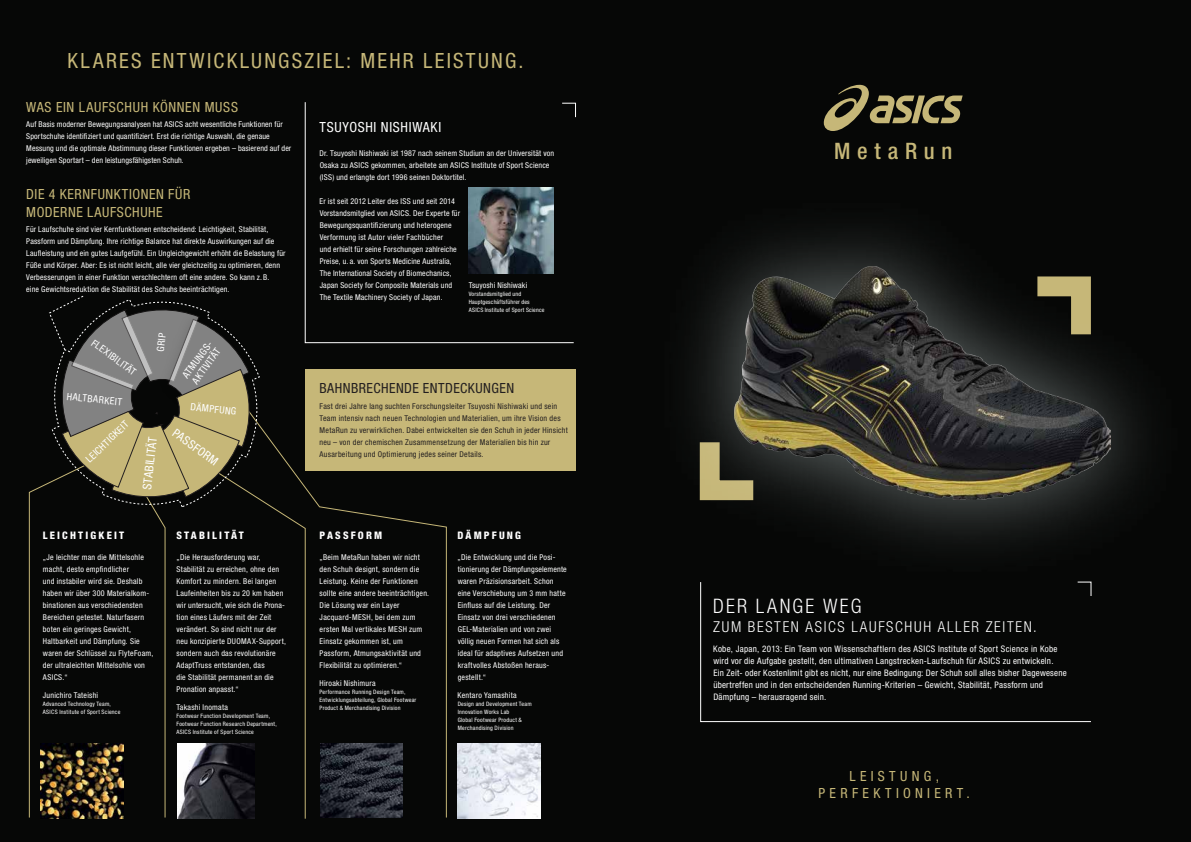
<style>
.page{position:relative;width:1191px;height:842px;background:#060706}
.page>*{position:absolute;margin:0;border:0;box-sizing:border-box;transform-origin:0 0}
.t1{font:500 condensed 22.7px "Helvetica Neue LT Std";letter-spacing:.295em;color:#c6b778}
.t2{font:condensed 21px "Helvetica Neue LT Std";letter-spacing:.105em;color:#c6b778}
.t3{font:300 condensed 20px "Helvetica Neue LT Std";letter-spacing:.11em;color:#fff}
.t4{font:300 condensed 15px "Helvetica Neue LT Std";letter-spacing:.11em;color:#fff}
.t5{font:condensed 14px/18px "Helvetica Neue LT Std";letter-spacing:.045em;color:#c6b778}
.t6{font:condensed 14px "Helvetica Neue LT Std";letter-spacing:.03em;color:#231f20}
.t7{font:condensed 14px/16.8px "Helvetica Neue LT Std";letter-spacing:.31em;color:#c6b778;text-align:center}
.t8{font:condensed 14px "Helvetica Neue LT Std";letter-spacing:.045em;color:#fff}
.t9{font:condensed 12px "Helvetica Neue LT Std";color:#fff}
.t10{font:800 condensed 10.4px "Helvetica Neue LT Std";letter-spacing:.21em;color:#fff}
.t11{font:condensed 10px/11px "Helvetica Neue LT Std";color:#fff}
.t12{font:condensed 9px/12px "Helvetica Neue LT Std";letter-spacing:.025em;color:#fff}
.t13{font:condensed 8px/12px "Helvetica Neue LT Std";letter-spacing:.025em;color:#fff}
.t14{font:condensed 8px/12px "Helvetica Neue LT Std";letter-spacing:.03em;color:#231f20}
.t15{font:condensed 6px/8px "Helvetica Neue LT Std";letter-spacing:.04em;color:#fff}
</style>
<div class="page">
<div style="left:305px;top:369px;width:270px;height:102px;background:#c6b778"></div>
<svg style="left:823px;top:85px;width:139px;height:46px"></svg>
<svg style="left:306px;top:488px;width:141px;height:330px"></svg>
<svg style="left:304px;top:102px;width:270px;height:241px"></svg>
<img style="left:457px;top:744px;width:84px;height:75px">
<img style="left:320px;top:744px;width:82px;height:73px">
<img style="left:694px;top:232px;width:449px;height:364px">
<img style="left:734px;top:266px;width:376px;height:233px">
<img style="left:469px;top:188px;width:85px;height:85px">
<svg style="left:29px;top:295px;width:277px;height:524px"></svg>
<svg style="left:700px;top:581px;width:391px;height:141px"></svg>
<svg style="left:1077px;top:581px;width:14px;height:15px"></svg>
<svg style="left:561px;top:103px;width:15px;height:15px"></svg>
<h2 class="t2" style="left:68px;top:48px;width:457px">KLARES ENTWICKLUNGSZIEL: MEHR LEISTUNG.</h2>
<h3 class="t5" style="left:26px;top:98px;width:213px">WAS EIN LAUFSCHUH KÖNNEN MUSS</h3>
<p class="t13" style="left:26px;top:118px;width:266px">Auf Basis moderner Bewegungsanalysen hat ASICS acht wesentliche Funktionen für Sportschuhe identifiziert und quantifiziert. Erst die richtige Auswahl, die genaue Messung und die optimale Abstimmung dieser Funktionen ergeben – basierend auf der jeweiligen Sportart – den leistungsfähigsten Schuh.</p>
<h3 class="t5" style="left:26px;top:185px;width:165px">DIE 4 KERNFUNKTIONEN FÜR<br>MODERNE LAUFSCHUHE</h3>
<p class="t13" style="left:26px;top:223px;width:261px">Für Laufschuhe sind vier Kernfunktionen entscheidend: Leichtigkeit, Stabilität, Passform und Dämpfung. Ihre richtige Balance hat direkte Auswirkungen auf die Laufleistung und ein gutes Laufgefühl. Ein Ungleichgewicht erhöht die Belastung für Füße und Körper. Aber: Es ist nicht leicht, alle vier gleichzeitig zu optimieren, denn Verbesserungen in einer Funktion verschlechtern oft eine andere. So kann z. B.<br>eine Gewichtsreduktion die Stabilität des Schuhs beeinträchtigen.</p>
<p class="t11" style="left:96px;top:337px;width:54px;rotate:36deg">FLEXIBILITÄT</p>
<p class="t11" style="left:155px;top:351px;width:20px;rotate:-84deg">GRIP</p>
<p class="t11" style="left:67px;top:391px;width:57px;rotate:6deg">HALTBARKEIT</p>
<p class="t11" style="left:180px;top:374px;width:47px;rotate:-54deg">ATMUNGS-<br>AKTIVITÄT</p>
<p class="t11" style="left:191px;top:401px;width:47px;rotate:6deg">DÄMPFUNG</p>
<p class="t11" style="left:84px;top:457px;width:56px;rotate:-44deg">LEICHTIGKEIT</p>
<h3 class="t9" style="left:140px;top:489px;width:55px;rotate:-84deg">STABILITÄT</h3>
<h3 class="t9" style="left:178px;top:426px;width:55px;rotate:36deg">PASSFORM</h3>
<h3 class="t10" style="left:43px;top:529px;width:83px">LEICHTIGKEIT</h3>
<p class="t13" style="left:43px;top:551px;width:112px">„Je leichter man die Mittelsohle macht, desto empfindlicher<br>und instabiler wird sie. Deshalb haben wir über 300 Materialkom&shy;binationen aus verschiedensten<br>Bereichen getestet. Naturfasern boten ein geringes Gewicht,<br>Haltbarkeit und Dämpfung. Sie waren der Schlüssel zu FlyteFoam, der ultraleichten Mittelsohle von<br>ASICS.“</p>
<p class="t13" style="left:43px;top:689px;width:57px">Junichiro Tateishi</p>
<p class="t15" style="left:43px;top:700px;width:79px">Advanced Technology Team,<br>ASICS Institute of Sport Science</p>
<h3 class="t10" style="left:176px;top:529px;width:69px">STABILITÄT</h3>
<p class="t13" style="left:176px;top:551px;width:111px">„Die Herausforderung war,<br>Stabilität zu erreichen, ohne den<br>Komfort zu mindern. Bei langen<br>Laufeinheiten bis zu 20 km haben wir untersucht, wie sich die Prona&shy;tion eines Läufers mit der Zeit verändert. So sind nicht nur der neu konzipierte DUOMAX-Support, sondern auch das revolutionäre<br>AdaptTruss entstanden, das<br>die Stabilität permanent an die<br>Pronation anpasst.“</p>
<p class="t13" style="left:176px;top:701px;width:53px">Takashi Inomata</p>
<p class="t15" style="left:176px;top:712px;width:102px">Footwear Function Development Team,<br>Footwear Function Research Department,<br>ASICS Institute of Sport Science</p>
<h3 class="t8" style="left:319px;top:119px;width:123px">TSUYOSHI NISHIWAKI</h3>
<p class="t13" style="left:319px;top:147px;width:236px">Dr. Tsuyoshi Nishiwaki ist 1987 nach seinem Studium an der Universität von<br>Osaka zu ASICS gekommen, arbeitete am ASICS Institute of Sport Science (ISS) und erlangte dort 1996 seinen Doktortitel.</p>
<p class="t13" style="left:319px;top:195px;width:142px">Er ist seit 2012 Leiter des ISS und seit 2014<br>Vorstandsmitglied von ASICS. Der Experte für Bewegungsquantifizierung und heterogene Verformung ist Autor vieler Fachbücher<br>und erhielt für seine Forschungen zahlreiche Preise, u. a. von Sports Medicine Australia, The International Society of Biomechanics, Japan Society for Composite Materials und The Textile Machinery Society of Japan.</p>
<p class="t13" style="left:469px;top:279px;width:60px">Tsuyoshi Nishiwaki</p>
<p class="t15" style="left:469px;top:290px;width:77px">Vorstandsmitglied und<br>Hauptgeschäftsführer des<br>ASICS Institute of Sport Science</p>
<h3 class="t6" style="left:319px;top:380px;width:196px">BAHNBRECHENDE ENTDECKUNGEN</h3>
<p class="t14" style="left:319px;top:400px;width:250px">Fast drei Jahre lang suchten Forschungsleiter Tsuyoshi Nishiwaki und sein Team intensiv nach neuen Technologien und Materialien, um ihre Vision des MetaRun zu verwirklichen. Dabei entwickelten sie den Schuh in jeder Hinsicht neu – von der chemischen Zusammensetzung der Materialien bis hin zur Ausarbeitung und Optimierung jedes seiner Details.</p>
<h3 class="t10" style="left:319px;top:529px;width:64px">PASSFORM</h3>
<p class="t13" style="left:319px;top:551px;width:111px">„Beim MetaRun haben wir nicht den Schuh designt, sondern die<br>Leistung. Keine der Funktionen sollte eine andere beeinträchtigen.<br>Die Lösung war ein Layer<br>Jacquard-MESH, bei dem zum ersten Mal vertikales MESH zum<br>Einsatz gekommen ist, um<br>Passform, Atmungsaktivität und<br>Flexibilität zu optimieren.“</p>
<p class="t13" style="left:319px;top:677px;width:58px">Hiroaki Nishimura</p>
<p class="t15" style="left:319px;top:688px;width:98px">Performance Running Design Team,<br>Entwicklungsabteilung, Global Footwear<br>Product &amp; Merchandising Division</p>
<h3 class="t10" style="left:457px;top:529px;width:65px">DÄMPFUNG</h3>
<p class="t13" style="left:457px;top:551px;width:111px">„Die Entwicklung und die Posi&shy;tionierung der Dämpfungselemente waren Präzisionsarbeit. Schon eine Verschiebung um 3 mm hatte<br>Einfluss auf die Leistung. Der<br>Einsatz von drei verschiedenen<br>GEL-Materialien und von zwei völlig neuen Formen hat sich als ideal für adaptives Aufsetzen und kraftvolles Abstoßen heraus&shy;gestellt.“</p>
<p class="t13" style="left:457px;top:689px;width:61px">Kentaro Yamashita</p>
<p class="t15" style="left:458px;top:700px;width:76px">Design and Development Team<br>Innovation Works Lab<br>Global Footwear Product &amp;<br>Merchandising Division</p>
<h1 class="t1" style="left:834px;top:138px;width:120px">MetaRun</h1>
<h3 class="t3" style="left:713px;top:595px;width:150px">DER LANGE WEG</h3>
<h3 class="t4" style="left:713px;top:618px;width:325px">ZUM BESTEN ASICS LAUFSCHUH ALLER ZEITEN.</h3>
<p class="t12" style="left:713px;top:643px;width:355px">Kobe, Japan, 2013: Ein Team von Wissenschaftlern des ASICS Institute of Sport Science in Kobe wird vor die Aufgabe gestellt, den ultimativen Langstrecken-Laufschuh für ASICS zu entwickeln.<br>Ein Zeit- oder Kostenlimit gibt es nicht, nur eine Bedingung: Der Schuh soll alles bisher Dagewesene übertreffen und in den entscheidenden Running-Kriterien – Gewicht, Stabilität, Passform und Dämpfung – herausragend sein.</p>
<h3 class="t7" style="left:818px;top:768px;width:153px">LEISTUNG,<br>PERFEKTIONIERT.</h3>
</div>
